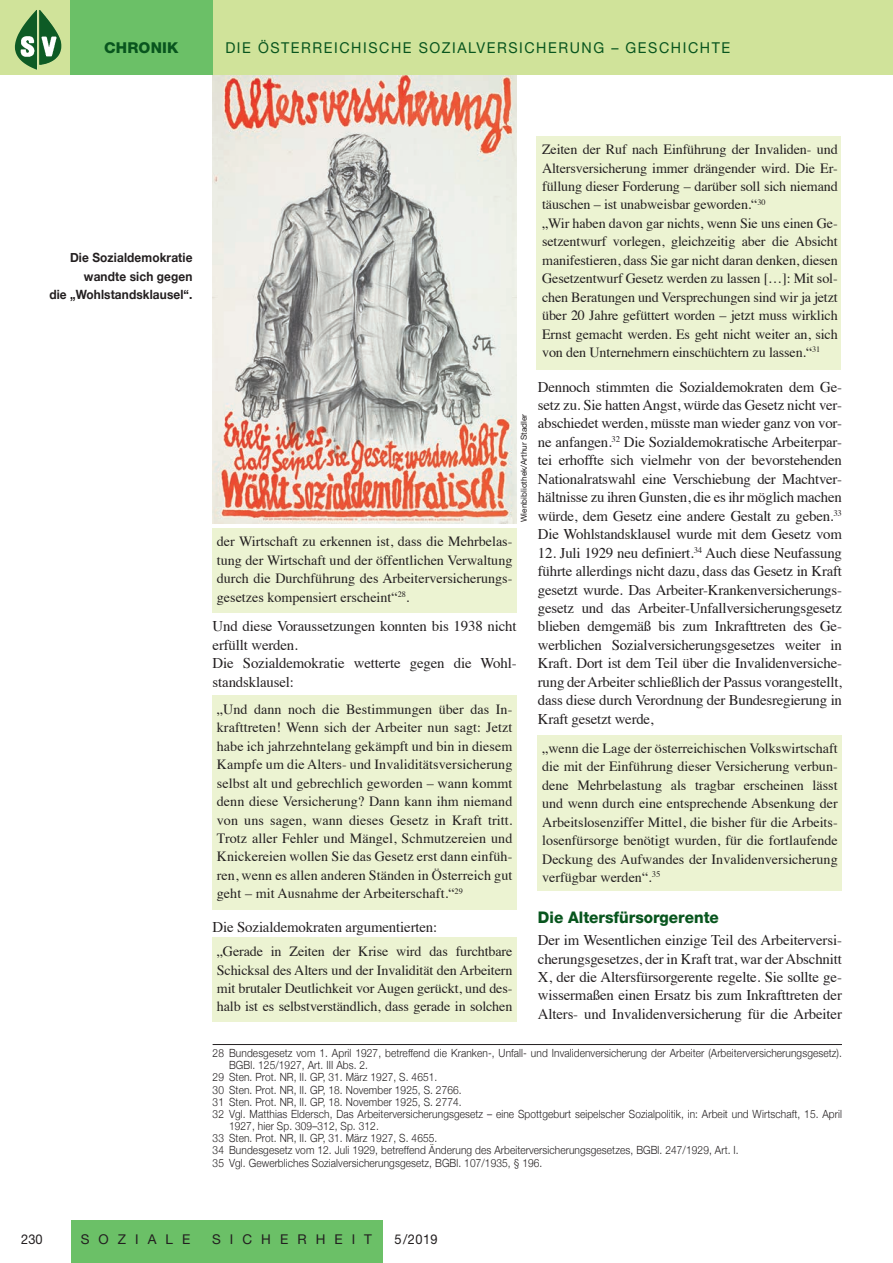
<style>
.page{position:relative;width:893px;height:1263px;background:#fff}
.page>*{position:absolute;margin:0;border:0;box-sizing:border-box;transform-origin:0 0}
.t1{font:800 16.05px "Helvetica Neue";color:#08551e;scale:.95 1}
.t2{font:15px "Helvetica Neue LT Std";letter-spacing:.11em;color:#08551e;scale:.95 1}
.t3{font:800 15px "Helvetica Neue LT Std";letter-spacing:.01em;color:#08551e}
.t4{font:14.85px/18.5px "Times";letter-spacing:-.01em;color:#231f20;text-align:justify}
.t5{font:14.1px/18.5px "Times";letter-spacing:-.01em;color:#231f20;text-align:justify}
.t6{font:13.5px "Helvetica Neue LT Std";letter-spacing:.67em;color:#231f20}
.t7{font:13.5px "Helvetica Neue LT Std";letter-spacing:.67em;color:#231f20;scale:.95 1}
.t8{font:700 12.75px/18.5px "Helvetica Neue";letter-spacing:.01em;color:#231f20;text-align:right;scale:.93 1}
.t9{font:300 11.25px "Helvetica Neue";letter-spacing:.01em;color:#231f20;scale:.9 1}
.t10{font:8.25px "Helvetica Neue LT Std";color:#231f20}
</style>
<div class="page">
<div style="left:71px;top:1220px;width:312px;height:43px;background:#6bc067"></div>
<img style="left:213px;top:74px;width:304px;height:449px">
<div style="left:0;top:0;width:893px;height:74px;background:#d0e39a"></div>
<div style="left:70px;top:0;width:143px;height:74px;background:#6bc067"></div>
<img style="left:39px;top:10px;width:22px;height:55px">
<hr style="left:213px;top:1044px;width:629px;height:1px;background:#231f20">
<div style="left:213px;top:938px;width:304px;height:84px;background:#ecf3d2"></div>
<div style="left:536px;top:136px;width:304px;height:234px;background:#ecf3d2"></div>
<div style="left:213px;top:695px;width:304px;height:215px;background:#ecf3d2"></div>
<div style="left:538px;top:736px;width:304px;height:155px;background:#ecf3d2"></div>
<div style="left:213px;top:528px;width:304px;height:84px;background:#ecf3d2"></div>
<p class="t3" style="left:104px;top:39px;width:76px">CHRONIK</p>
<p class="t2" style="left:225px;top:39px;width:533px">DIE ÖSTERREICHISCHE SOZIALVERSICHERUNG – GESCHICHTE</p>
<p class="t8" style="left:49px;top:249px;width:155px">Die Sozialdemokratie wandte sich gegen<br>die „Wohlstandsklausel“.</p>
<p class="t10" style="left:519px;top:522px;width:110px;rotate:-90deg">Wienbibliothek/Arthur Stadler</p>
<p class="t5" style="left:217px;top:531px;width:297px">der Wirtschaft zu erkennen ist, dass die Mehrbelas&shy;tung der Wirtschaft und der öffentlichen Verwaltung durch die Durchführung des Arbeiterversicherungs&shy;gesetzes kompensiert erscheint“<sup>28</sup>.</p>
<p class="t4" style="left:213px;top:616px;width:306px;text-align:left">Und diese Voraussetzungen konnten bis 1938 nicht erfüllt werden.<br>Die Sozialdemokratie wetterte gegen die Wohl&shy;standsklausel:</p>
<p class="t5" style="left:217px;top:699px;width:297px">„Und dann noch die Bestimmungen über das In&shy;krafttreten! Wenn sich der Arbeiter nun sagt: Jetzt habe ich jahrzehntelang gekämpft und bin in diesem Kampfe um die Alters- und Invaliditätsversicherung selbst alt und gebrechlich geworden – wann kommt denn diese Versicherung? Dann kann ihm niemand von uns sagen, wann dieses Gesetz in Kraft tritt.<br>Trotz aller Fehler und Mängel, Schmutzereien und Knickereien wollen Sie das Gesetz erst dann einfüh&shy;ren, wenn es allen anderen Ständen in Österreich gut geht – mit Ausnahme der Arbeiterschaft.“<sup>29</sup></p>
<p class="t4" style="left:213px;top:916px;width:226px">Die Sozialdemokraten argumentierten:</p>
<p class="t5" style="left:217px;top:941px;width:297px">„Gerade in Zeiten der Krise wird das furchtbare Schicksal des Alters und der Invalidität den Arbeitern mit brutaler Deutlichkeit vor Augen gerückt, und des&shy;halb ist es selbstverständlich, dass gerade in solchen</p>
<p class="t5" style="left:542px;top:139px;width:297px;text-align:left">Zeiten der Ruf nach Einführung der Invaliden- und Altersversicherung immer drängender wird. Die Er&shy;füllung dieser Forderung – darüber soll sich niemand täuschen – ist unabweisbar geworden.“<sup>30<br></sup>„Wir haben davon gar nichts, wenn Sie uns einen Ge&shy;setzentwurf vorlegen, gleichzeitig aber die Absicht manifestieren, dass Sie gar nicht daran denken, diesen Gesetzentwurf Gesetz werden zu lassen […]: Mit sol&shy;chen Beratungen und Versprechungen sind wir ja jetzt über 20 Jahre gefüttert worden – jetzt muss wirklich Ernst gemacht werden. Es geht nicht weiter an, sich von den Unternehmern einschüchtern zu lassen.“<sup>31</sup></p>
<p class="t4" style="left:538px;top:376px;width:306px">Dennoch stimmten die Sozialdemokraten dem Ge&shy;setz zu. Sie hatten Angst, würde das Gesetz nicht ver&shy;abschiedet werden, müsste man wieder ganz von vor&shy;ne anfangen.<sup>32</sup> Die Sozialdemokratische Arbeiterpar&shy;tei erhoffte sich vielmehr von der bevorstehenden Nationalratswahl eine Verschiebung der Machtver&shy;hältnisse zu ihren Gunsten, die es ihr möglich machen würde, dem Gesetz eine andere Gestalt zu geben.<sup>33<br></sup>Die Wohlstandsklausel wurde mit dem Gesetz vom</p>
<p class="t4" style="left:538px;top:542px;width:306px">12. Juli 1929 neu definiert.<sup>34</sup> Auch diese Neufassung führte allerdings nicht dazu, dass das Gesetz in Kraft gesetzt wurde. Das Arbeiter-Krankenversicherungs&shy;gesetz und das Arbeiter-Unfallversicherungsgesetz blieben demgemäß bis zum Inkrafttreten des Ge&shy;werblichen Sozialversicherungsgesetzes weiter in Kraft. Dort ist dem Teil über die Invalidenversiche&shy;rung der Arbeiter schließlich der Passus vorangestellt, dass diese durch Verordnung der Bundesregierung in Kraft gesetzt werde,</p>
<p class="t5" style="left:542px;top:738px;width:297px">„wenn die Lage der österreichischen Volkswirtschaft die mit der Einführung dieser Versicherung verbun&shy;dene Mehrbelastung als tragbar erscheinen lässt und wenn durch eine entsprechende Absenkung der Arbeitslosenziffer Mittel, die bisher für die Arbeits&shy;losenfürsorge benötigt wurden, für die fortlaufende Deckung des Aufwandes der Invalidenversicherung verfügbar werden“.<sup>35</sup></p>
<p class="t1" style="left:538px;top:907px;width:192px">Die Altersfürsorgerente</p>
<p class="t4" style="left:538px;top:930px;width:306px">Der im Wesentlichen einzige Teil des Arbeiterversi&shy;cherungsgesetzes, der in Kraft trat, war der Abschnitt X, der die Altersfürsorgerente regelte. Sie sollte ge&shy;wissermaßen einen Ersatz bis zum Inkrafttreten der Alters- und Invalidenversicherung für die Arbeiter</p>
<p class="t9" style="left:213px;top:1044px;width:701px">28 Bundesgesetz vom 1. April 1927, betreffend die Kranken-, Unfall- und Invalidenversicherung der Arbeiter (Arbeiterversicherungsgesetz).</p>
<p class="t9" style="left:229px;top:1056px;width:156px">BGBl. 125/1927, Art. III Abs. 2.</p>
<p class="t9" style="left:213px;top:1068px;width:251px">29 Sten. Prot. NR, II. GP, 31. März 1927, S. 4651.</p>
<p class="t9" style="left:213px;top:1080px;width:278px">30 Sten. Prot. NR, II. GP, 18. November 1925, S. 2766.</p>
<p class="t9" style="left:213px;top:1093px;width:278px">31 Sten. Prot. NR, II. GP, 18. November 1925, S. 2774.</p>
<p class="t9" style="left:213px;top:1105px;width:701px">32 Vgl. Matthias Eldersch, Das Arbeiterversicherungsgesetz – eine Spottgeburt seipelscher Sozialpolitik, in: Arbeit und Wirtschaft, 15. April</p>
<p class="t9" style="left:229px;top:1117px;width:168px">1927, hier Sp. 309–312, Sp. 312.</p>
<p class="t9" style="left:213px;top:1129px;width:251px">33 Sten. Prot. NR, II. GP, 31. März 1927, S. 4655.</p>
<p class="t9" style="left:213px;top:1141px;width:586px">34 Bundesgesetz vom 12. Juli 1929, betreffend Änderung des Arbeiterversicherungsgesetzes, BGBl. 247/1929, Art. I.</p>
<p class="t9" style="left:213px;top:1153px;width:368px">35 Vgl. Gewerbliches Sozialversicherungsgesetz, BGBl. 107/1935, § 196.</p>
<p class="t7" style="left:21px;top:1231px;width:24px">230</p>
<p class="t6" style="left:81px;top:1231px;width:111px">SOZIALE</p>
<p class="t6" style="left:212px;top:1231px;width:161px">SICHERHEIT</p>
<p class="t7" style="left:395px;top:1231px;width:47px">5/2019</p>
</div>
